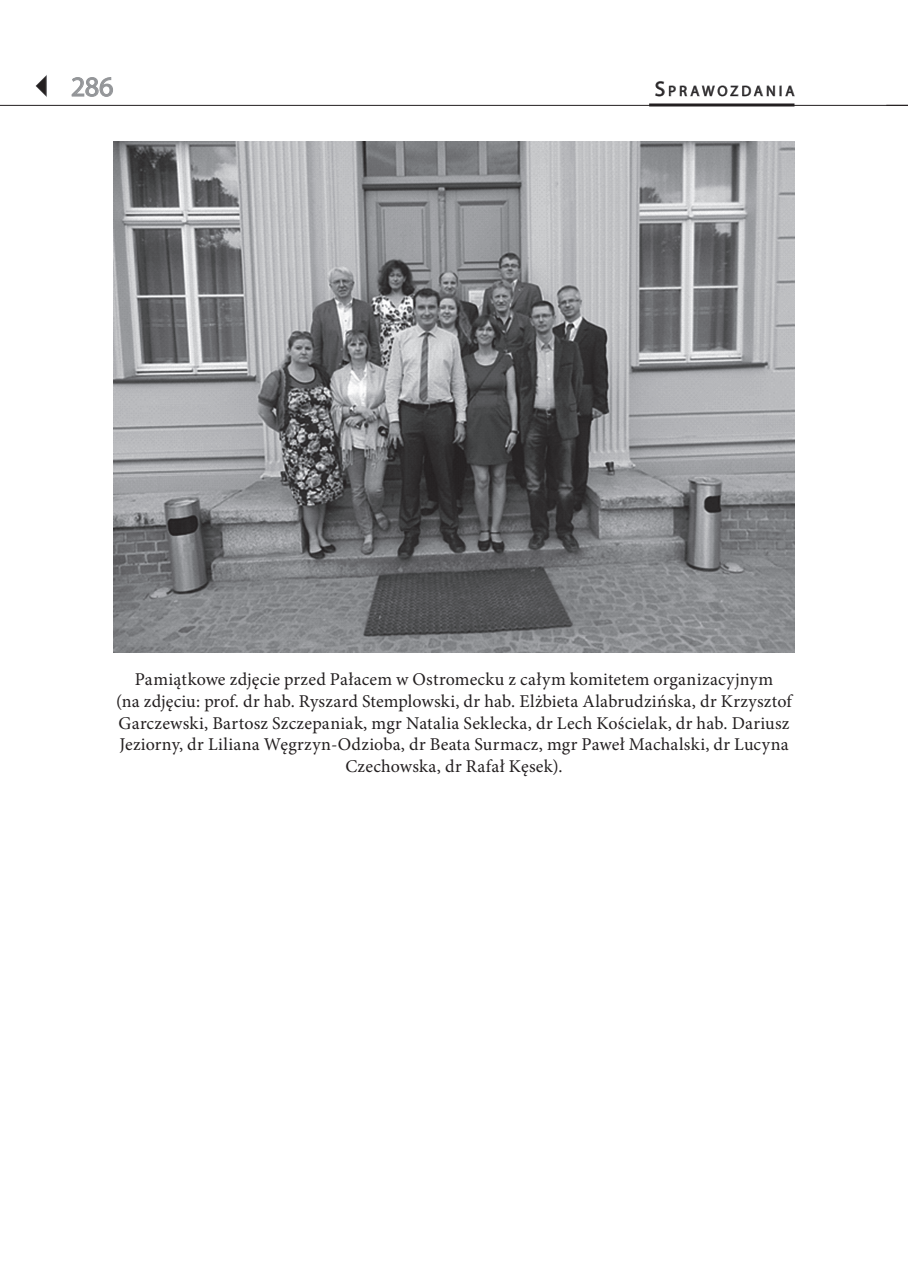
<style>
.page{position:relative;width:908px;height:1276px;background:#fff}
.page>*{position:absolute;margin:0;border:0;box-sizing:border-box;transform-origin:0 0}
.t1{font:28px "Myriad Pro";color:#939598}
.t2{font:18px/21.6px "Minion Pro";letter-spacing:.01em;color:#231f20;text-align:center}
.t3{font:14.6px "Myriad Pro";letter-spacing:.205em;color:#231f20}
.s1{font-size:21px}
</style>
<div class="page">
<svg style="left:72px;top:77px;width:41px;height:20px"></svg>
<hr style="left:0;top:105px;width:907px;height:1px;background:#231f20">
<hr style="left:649px;top:103px;width:145px;height:3px;background:#231f20">
<svg style="left:655px;top:81px;width:139px;height:16px"></svg>
<img style="left:113px;top:142px;width:681px;height:510px">
<svg style="left:36px;top:75px;width:11px;height:22px"></svg>
<h1 class="t1" style="left:71px;top:69px;width:44px">286</h1>
<p class="t3" style="left:654px;top:82px;width:141px"><span class="s1">S</span>PRAWOZDANIA</p>
<p class="t2" style="left:116px;top:669px;width:677px">Pamiątkowe zdjęcie przed Pałacem w Ostromecku z całym komitetem organizacyjnym<br>(na zdjęciu: prof. dr hab. Ryszard Stemplowski, dr hab. Elżbieta Alabrudzińska, dr Krzysztof Garczewski, Bartosz Szczepaniak, mgr Natalia Seklecka, dr Lech Kościelak, dr hab. Dariusz Jeziorny, dr Liliana Węgrzyn-Odzioba, dr Beata Surmacz, mgr Paweł Machalski, dr Lucyna Czechowska, dr Rafał Kęsek).</p>
</div>
